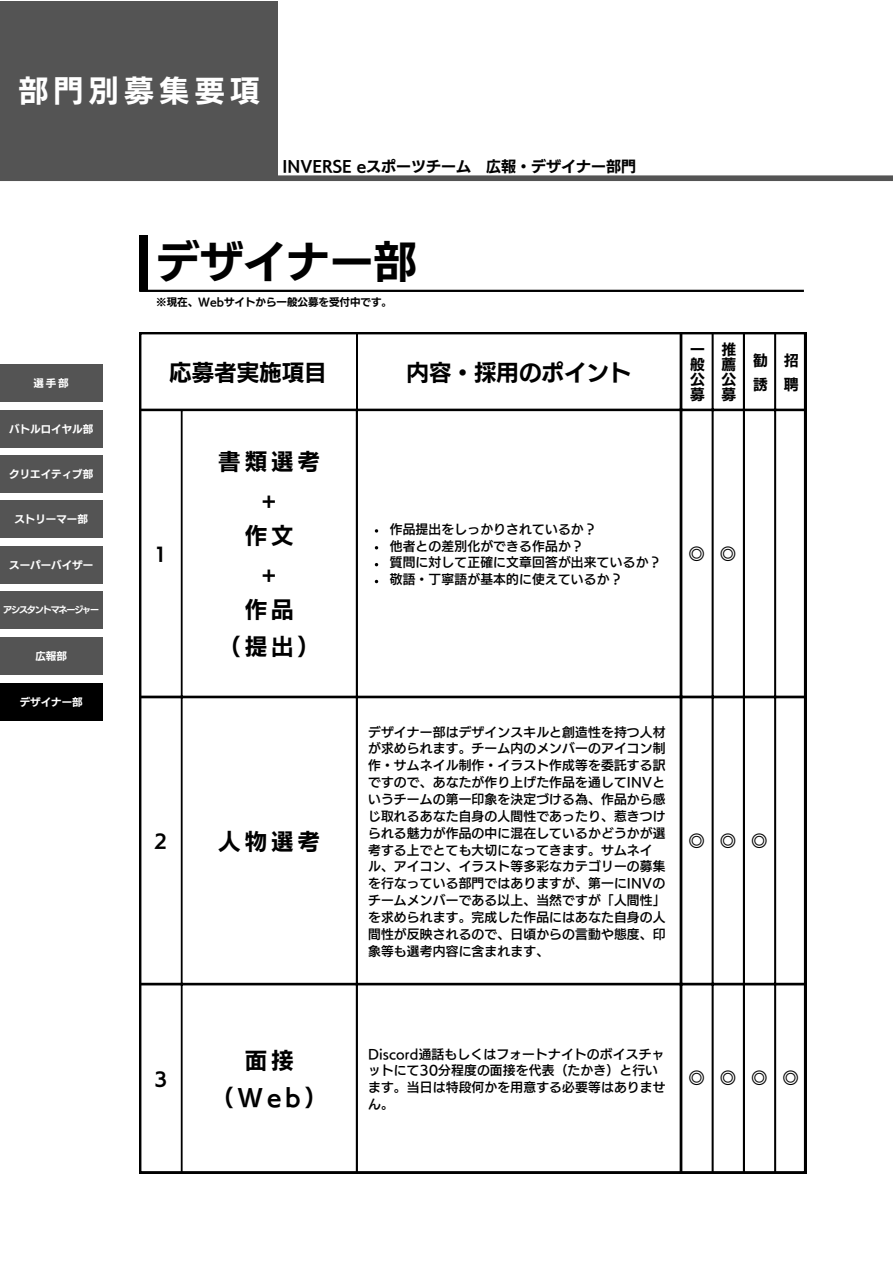
<style>
.page{position:relative;width:893px;height:1264px;background:#fff}
.page>*{position:absolute;margin:0;border:0;box-sizing:border-box;transform-origin:0 0}
.t1{font:43.5px "Canva UD Kakugo Large Pr 6 N B";color:#000}
.t2{font:30px "Canva UD Kakugo Large Pr 6 N B";letter-spacing:.175em;color:#fff}
.t3{font:22.5px/37px "Canva UD Kakugo Large Pr 6 N B";color:#000;text-align:center}
.t4{font:22.5px/37px "Canva UD Kakugo Large Pr 6 N B";letter-spacing:.175em;color:#000;text-align:center}
.t5{font:18px "Canva UD Kakugo Large Pr 6 N B";color:#000}
.t6{font:16.5px "Canva UD Kakugo Large Pr 6 N B";color:#000}
.t7{font:15px "Canva UD Kakugo Large Pr 6 N B";color:#000}
.t8{font:14.7px/14.7px "Canva UD Kakugo Large Pr 6 N B";color:#000;text-align:justify}
.t9{font:12.75px/16.8px "Canva UD Kakugo Large Pr 6 N DB";letter-spacing:.015em;color:#000}
.t10{font:10.5px "Canva UD Kakugo Large Pr 6 N B";color:#fff}
.t11{font:10.5px "Canva UD Kakugo Large Pr 6 N B";color:#000}
.t12{font:9px "Canva UD Kakugo Large Pr 6 N B";letter-spacing:-.12em;color:#fff}
.s1{color:#fff}
</style>
<div class="page">
<div style="left:0;top:1px;width:278px;height:180px;background:#545454"></div>
<div style="left:0;top:175px;width:892px;height:6px;background:#545454"></div>
<hr style="left:139px;top:290px;width:664px;height:2px;background:#000">
<div style="left:139px;top:235px;width:9px;height:56px;background:#000"></div>
<svg style="left:139px;top:332px;width:667px;height:841px"></svg>
<div style="left:0;top:364px;width:102px;height:37px;background:#545454"></div>
<div style="left:0;top:410px;width:102px;height:37px;background:#545454"></div>
<div style="left:0;top:455px;width:102px;height:37px;background:#545454"></div>
<div style="left:0;top:501px;width:102px;height:37px;background:#545454"></div>
<div style="left:0;top:546px;width:102px;height:37px;background:#545454"></div>
<div style="left:0;top:591px;width:102px;height:37px;background:#545454"></div>
<div style="left:0;top:637px;width:102px;height:37px;background:#545454"></div>
<div style="left:0;top:683px;width:102px;height:37px;background:#000"></div>
<h2 class="t2" style="left:18px;top:76px;width:243px">部門別募集要項</h2>
<p class="t7" style="left:282px;top:159px;width:353px">INVERSE eスポーツチーム 広報・デザイナー部門</p>
<p class="t10" style="left:34px;top:377px;width:37px">選手部</p>
<p class="t10" style="left:9px;top:423px;width:85px">バトルロイヤル部</p>
<p class="t10" style="left:9px;top:468px;width:85px">クリエイティブ部</p>
<p class="t10" style="left:14px;top:514px;width:75px">ストリーマー部</p>
<p class="t10" style="left:9px;top:559px;width:85px">スーパーバイザー</p>
<p class="t12" style="left:3px;top:605px;width:97px">アシスタントマネージャー</p>
<p class="t10" style="left:35px;top:651px;width:33px">広報部</p>
<p class="t10" style="left:20px;top:696px;width:64px">デザイナー部</p>
<h1 class="t1" style="left:156px;top:239px;width:262px">デザイナー部</h1>
<p class="t11" style="left:156px;top:297px;width:237px">※現在、Webサイトから一般公募を受付中です。</p>
<h3 class="t3" style="left:169px;top:353px;width:153px">応募者実施項目</h3>
<h3 class="t3" style="left:406px;top:353px;width:226px">内容・採用のポイント</h3>
<p class="t8" style="left:690px;top:342px;width:16px">一般公募</p>
<p class="t8" style="left:721px;top:342px;width:16px">推薦公募</p>
<p class="t8" style="left:753px;top:348px;width:16px;line-height:24px">勧誘</p>
<p class="t8" style="left:783px;top:348px;width:16px;line-height:23.9px">招聘</p>
<h3 class="t5" style="left:151px;top:545px;width:19px">１</h3>
<h3 class="t4" style="left:218px;top:442px;width:103px">書類選考+<br>作文<br>+<br>作品<br>（提出）</h3>
<p class="t9" style="left:390px;top:520px;width:273px">作品提出をしっかりされているか？<br>他者との差別化ができる作品か？<br>質問に対して正確に文章回答が出来ているか？敬語・丁寧語が基本的に使えているか？</p>
<p class="t6" style="left:688px;top:545px;width:112px">◎◎<span class="s1">◎◎</span></p>
<h3 class="t5" style="left:151px;top:832px;width:19px">２</h3>
<h3 class="t3" style="left:218px;top:823px;width:103px">人物選考</h3>
<p class="t9" style="left:368px;top:723px;width:299px">デザイナー部はデザインスキルと創造性を持つ人材が求められます。チーム内のメンバーのアイコン制作・サムネイル制作・イラスト作成等を委託する訳ですので、あなたが作り上げた作品を通してINVというチームの第一印象を決定づける為、作品から感じ取れるあなた自身の人間性であったり、惹きつけられる魅力が作品の中に混在しているかどうかが選考する上でとても大切になってきます。サムネイル、アイコン、イラスト等多彩なカテゴリーの募集を行なっている部門ではありますが、第一にINVのチームメンバーである以上、当然ですが「人間性」を求められます。完成した作品にはあなた自身の人間性が反映されるので、日頃からの言動や態度、印象等も選考内容に含まれます、</p>
<p class="t6" style="left:688px;top:832px;width:112px">◎◎◎<span class="s1">◎</span></p>
<h3 class="t5" style="left:151px;top:1069px;width:19px">３</h3>
<h3 class="t3" style="left:211px;top:1041px;width:118px">面接（Web）</h3>
<p class="t9" style="left:368px;top:1045px;width:299px">Discord通話もしくはフォートナイトのボイスチャットにて30分程度の面接を代表（たかき）と行います。当日は特段何かを用意する必要等はありません。</p>
<p class="t6" style="left:688px;top:1069px;width:112px">◎◎◎◎</p>
</div>
